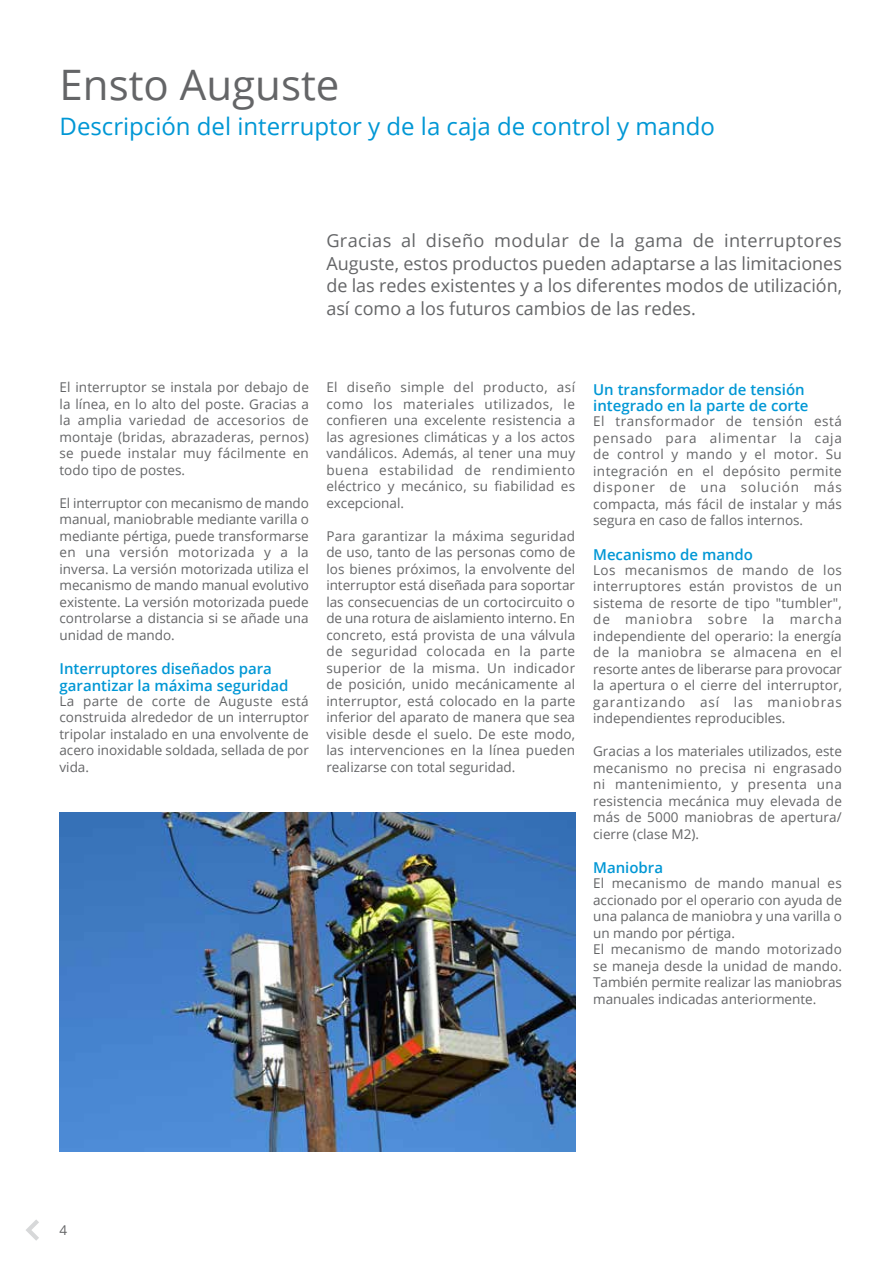
<style>
.page{position:relative;width:893px;height:1263px;background:#fff}
.page>*{position:absolute;margin:0;border:0;box-sizing:border-box;transform-origin:0 0}
.t1{font:42px "Open Sans";color:#646567}
.t2{font:24px "Open Sans";color:#0097d5}
.t3{font:18px/22.5px "Open Sans";color:#646567;text-align:justify}
.t4{font:600 15px/16.5px "Open Sans";color:#0097d5}
.t5{font:13.5px/16.5px "Open Sans";color:#646567;text-align:justify}
</style>
<div class="page">
<svg style="left:26px;top:1219px;width:13px;height:22px"></svg>
<img style="left:60px;top:813px;width:515px;height:338px">
<h1 class="t1" style="left:60px;top:56px;width:281px">Ensto Auguste</h1>
<h2 class="t2" style="left:60px;top:110px;width:657px">Descripción del interruptor y de la caja de control y mando</h2>
<h3 class="t3" style="left:326px;top:229px;width:517px">Gracias al diseño modular de la gama de interruptores Auguste, estos productos pueden adaptarse a las limitaciones de las redes existentes y a los diferentes modos de utilización, así como a los futuros cambios de las redes.</h3>
<p class="t5" style="left:60px;top:379px;width:251px">El interruptor se instala por debajo de la línea, en lo alto del poste. Gracias a la amplia variedad de accesorios de montaje (bridas, abrazaderas, pernos) se puede instalar muy fácilmente en todo tipo de postes.</p>
<p class="t5" style="left:60px;top:494px;width:251px">El interruptor con mecanismo de mando manual, maniobrable mediante varilla o mediante pértiga, puede transformarse en una versión motorizada y a la inversa. La versión motorizada utiliza el mecanismo de mando manual evolutivo existente. La versión motorizada puede controlarse a distancia si se añade una unidad de mando.</p>
<p class="t4" style="left:60px;top:660px;width:231px">Interruptores diseñados para garantizar la máxima seguridad</p>
<p class="t5" style="left:60px;top:692px;width:251px">La parte de corte de Auguste está construida alrededor de un interruptor tripolar instalado en una envolvente de acero inoxidable soldada, sellada de por vida.</p>
<p class="t5" style="left:326px;top:379px;width:250px">El diseño simple del producto, así como los materiales utilizados, le confieren una excelente resistencia a las agresiones climáticas y a los actos vandálicos. Además, al tener una muy buena estabilidad de rendimiento eléctrico y mecánico, su fiabilidad es excepcional.</p>
<p class="t5" style="left:326px;top:527px;width:250px">Para garantizar la máxima seguridad de uso, tanto de las personas como de los bienes próximos, la envolvente del interruptor está diseñada para soportar las consecuencias de un cortocircuito o de una rotura de aislamiento interno. En concreto, está provista de una válvula de seguridad colocada en la parte superior de la misma. Un indicador de posición, unido mecánicamente al interruptor, está colocado en la parte inferior del aparato de manera que sea visible desde el suelo. De este modo, las intervenciones en la línea pueden realizarse con total seguridad.</p>
<p class="t4" style="left:593px;top:381px;width:217px">Un transformador de tensión integrado en la parte de corte</p>
<p class="t5" style="left:593px;top:413px;width:250px">El transformador de tensión está pensado para alimentar la caja de control y mando y el motor. Su integración en el depósito permite disponer de una solución más compacta, más fácil de instalar y más segura en caso de fallos internos.</p>
<p class="t4" style="left:593px;top:546px;width:161px">Mecanismo de mando</p>
<p class="t5" style="left:593px;top:561px;width:250px">Los mecanismos de mando de los interruptores están provistos de un sistema de resorte de tipo "tumbler", de maniobra sobre la marcha independiente del operario: la energía de la maniobra se almacena en el resorte antes de liberarse para provocar la apertura o el cierre del interruptor, garantizando así las maniobras independientes reproducibles.</p>
<p class="t5" style="left:593px;top:743px;width:250px">Gracias a los materiales utilizados, este mecanismo no precisa ni engrasado ni mantenimiento, y presenta una resistencia mecánica muy elevada de más de 5000 maniobras de apertura/ cierre (clase M2).</p>
<p class="t4" style="left:593px;top:859px;width:71px">Maniobra</p>
<p class="t5" style="left:593px;top:875px;width:250px;text-align:left">El mecanismo de mando manual es accionado por el operario con ayuda de una palanca de maniobra y una varilla o un mando por pértiga.<br>El mecanismo de mando motorizado se maneja desde la unidad de mando.<br>También permite realizar las maniobras manuales indicadas anteriormente.</p>
<p class="t5" style="left:60px;top:1221px;width:9px">4</p>
</div>
